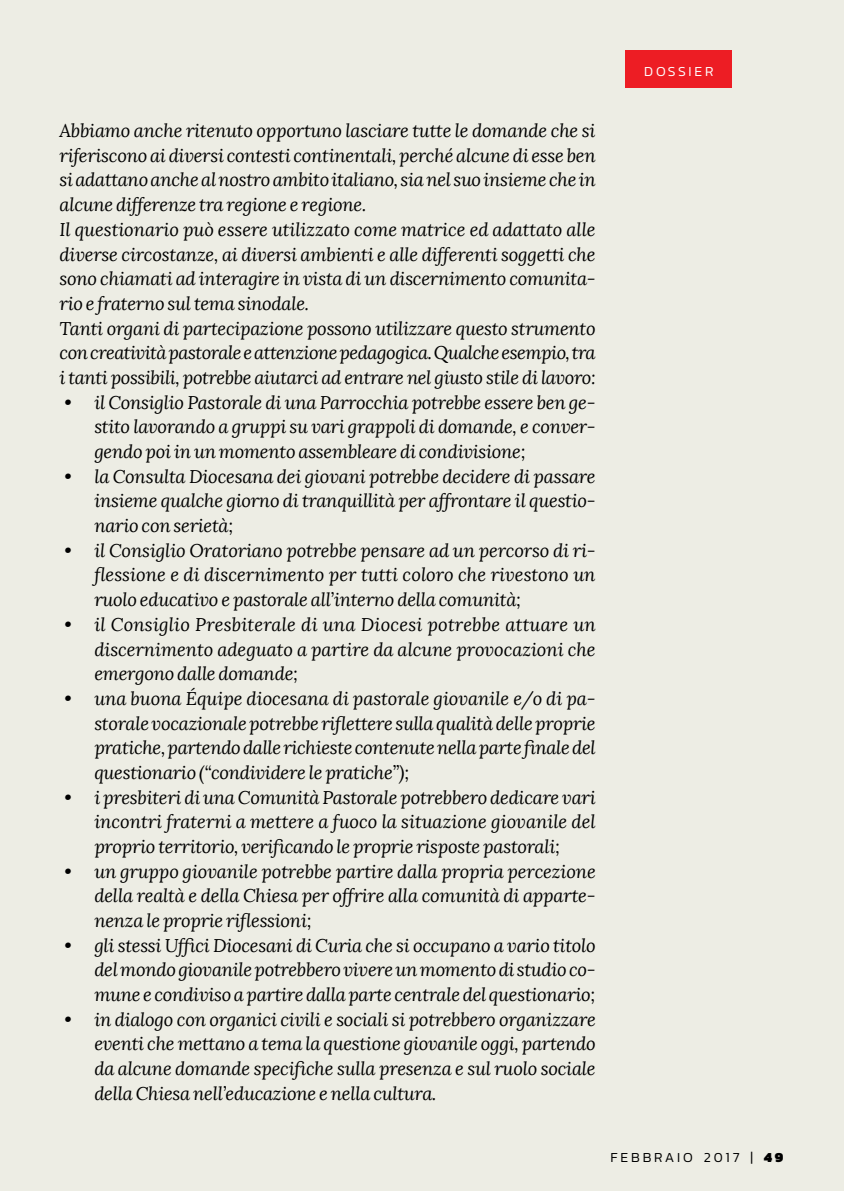
<style>
.page{position:relative;width:844px;height:1191px;background:#fff}
.page>*{position:absolute;margin:0;border:0;box-sizing:border-box;transform-origin:0 0}
.t1{font:italic 18.38px/24.7px "Lora";letter-spacing:-.015em;color:#000;text-align:justify}
.t2{font:300 14px "Kanit";letter-spacing:.2em;color:#000}
.t3{font:300 14px "Kanit";letter-spacing:.2em;color:#fff}
.s1{font-weight:900}
</style>
<div class="page">
<div style="left:0;top:0;width:843px;height:1191px;background:#edede4"></div>
<div style="left:625px;top:50px;width:107px;height:38px;background:#ed1d24"></div>
<p class="t1" style="left:60px;top:118px;width:537px;text-align:left">Abbiamo anche ritenuto opportuno lasciare tutte le domande che si riferiscono ai diversi contesti continentali, perché alcune di esse ben si adattano anche al nostro ambito italiano, sia nel suo insieme che in alcune differenze tra regione e regione.<br>Il questionario può essere utilizzato come matrice ed adattato alle diverse circostanze, ai diversi ambienti e alle differenti soggetti che sono chiamati ad interagire in vista di un discernimento comunita&shy;rio e fraterno sul tema sinodale.<br>Tanti organi di partecipazione possono utilizzare questo strumento con creatività pastorale e attenzione pedagogica. Qualche esempio, tra i tanti possibili, potrebbe aiutarci ad entrare nel giusto stile di lavoro:</p>
<p class="t1" style="left:94px;top:390px;width:503px;text-indent:-30px">• il Consiglio Pastorale di una Parrocchia potrebbe essere ben ge&shy;stito lavorando a gruppi su vari grappoli di domande, e conver&shy;gendo poi in un momento assembleare di condivisione;</p>
<p class="t1" style="left:94px;top:464px;width:502px;text-indent:-30px">• la Consulta Diocesana dei giovani potrebbe decidere di passare insieme qualche giorno di tranquillità per affrontare il questio&shy;nario con serietà;</p>
<p class="t1" style="left:94px;top:538px;width:503px;text-indent:-30px">• il Consiglio Oratoriano potrebbe pensare ad un percorso di ri&shy;flessione e di discernimento per tutti coloro che rivestono un ruolo educativo e pastorale all’interno della comunità;</p>
<p class="t1" style="left:94px;top:612px;width:503px;text-indent:-30px">• il Consiglio Presbiterale di una Diocesi potrebbe attuare un discernimento adeguato a partire da alcune provocazioni che emergono dalle domande;</p>
<p class="t1" style="left:94px;top:686px;width:503px;text-indent:-30px">• una buona Équipe diocesana di pastorale giovanile e/o di pa&shy;storale vocazionale potrebbe riflettere sulla qualità delle proprie pratiche, partendo dalle richieste contenute nella parte finale del questionario (“condividere le pratiche”);</p>
<p class="t1" style="left:94px;top:785px;width:502px;text-indent:-30px">• i presbiteri di una Comunità Pastorale potrebbero dedicare vari incontri fraterni a mettere a fuoco la situazione giovanile del proprio territorio, verificando le proprie risposte pastorali;</p>
<p class="t1" style="left:94px;top:859px;width:503px;text-indent:-30px">• un gruppo giovanile potrebbe partire dalla propria percezione della realtà e della Chiesa per offrire alla comunità di apparte&shy;nenza le proprie riflessioni;</p>
<p class="t1" style="left:94px;top:933px;width:503px;text-indent:-30px">• gli stessi Uffici Diocesani di Curia che si occupano a vario titolo del mondo giovanile potrebbero vivere un momento di studio co&shy;mune e condiviso a partire dalla parte centrale del questionario;</p>
<p class="t1" style="left:94px;top:1007px;width:503px;text-indent:-30px">• in dialogo con organici civili e sociali si potrebbero organizzare eventi che mettano a tema la questione giovanile oggi, partendo da alcune domande specifiche sulla presenza e sul ruolo sociale della Chiesa nell’educazione e nella cultura.</p>
<p class="t3" style="left:644px;top:61px;width:71px">DOSSIER</p>
<p class="t2" style="left:610px;top:1147px;width:174px">FEBBRAIO 2017 | <span class="s1">49</span></p>
</div>
